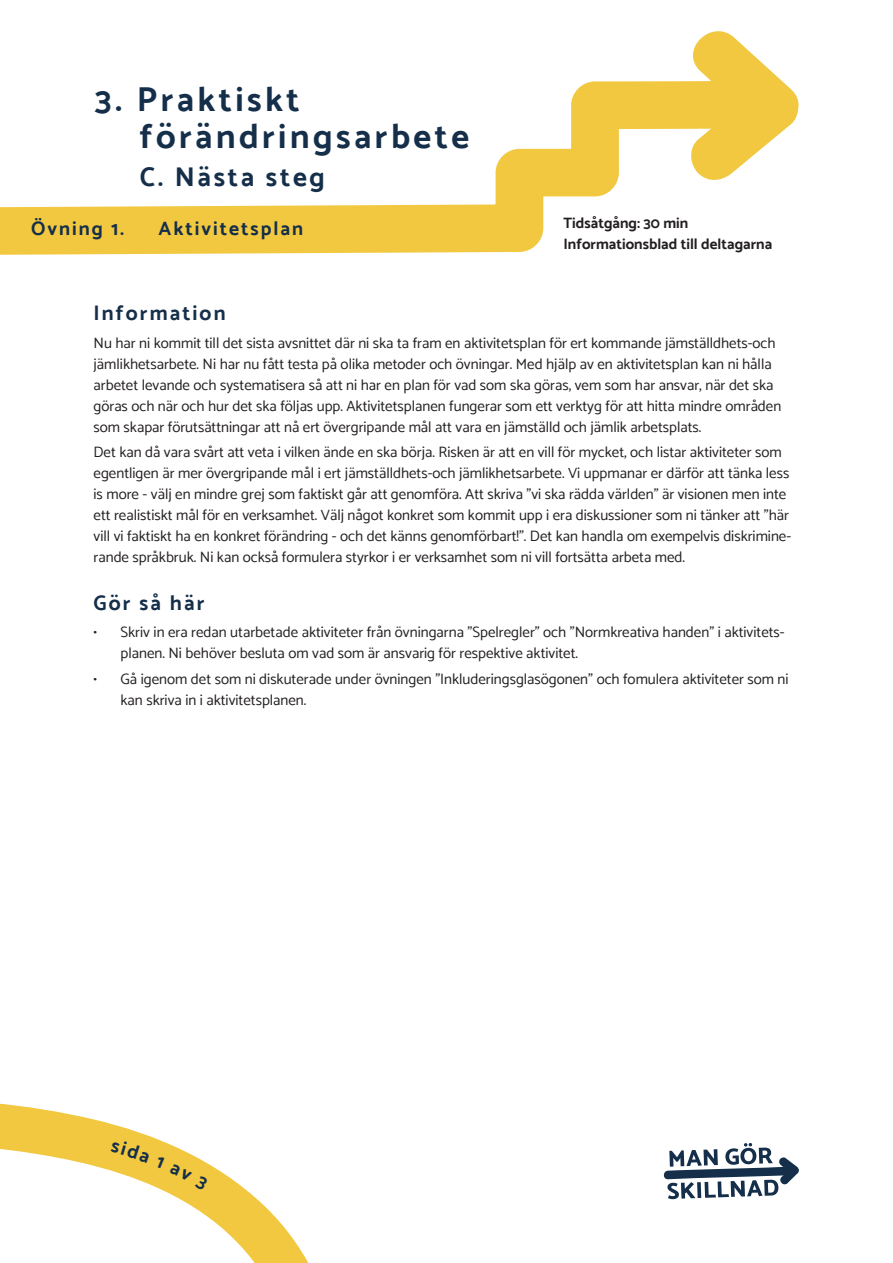
<style>
.page{position:relative;width:893px;height:1263px;background:#fff}
.page>*{position:absolute;margin:0;border:0;box-sizing:border-box;transform-origin:0 0}
.Störst{font:700 34.5px/37.5px "Catamaran";letter-spacing:.1em;color:#152f4a}
.Störst-2{font:700 27px "Catamaran";letter-spacing:.1em;color:#152f4a}
.mellan_rubrik{font:700 21px "Catamaran";letter-spacing:.1em;color:#152f4a}
.blå_på_gulpilen{font:700 19.5px "Catamaran";letter-spacing:.1em;color:#152f4a}
.bröd{font:15px/21px "Catamaran";color:#231f20}
.bröd-2{font:700 15px/21px "Catamaran";color:#231f20}
</style>
<div class="page">
<svg style="left:0;top:81px;width:678px;height:174px"></svg>
<svg style="left:678px;top:31px;width:121px;height:149px"></svg>
<svg style="left:663px;top:1143px;width:136px;height:56px"></svg>
<svg style="left:0;top:1103px;width:309px;height:160px"></svg>
<svg style="left:111px;top:1141px;width:98px;height:49px"></svg>
<p class="Störst" style="left:140px;top:80px;width:331px;text-indent:-45px">3. Praktiskt förändringsarbete</p>
<p class="Störst-2" style="left:140px;top:160px;width:187px">C. Nästa steg</p>
<p class="blå_på_gulpilen" style="left:31px;top:217px;width:95px">Övning 1.</p>
<p class="blå_på_gulpilen" style="left:159px;top:217px;width:146px">Aktivitetsplan</p>
<p class="bröd-2" style="left:563px;top:212px;width:210px">Tidsåtgång: 30 min<br>Informationsblad till deltagarna</p>
<p class="mellan_rubrik" style="left:94px;top:300px;width:134px">Information</p>
<p class="bröd" style="left:94px;top:332px;width:689px">Nu har ni kommit till det sista avsnittet där ni ska ta fram en aktivitetsplan för ert kommande jämställdhets-och jämlikhetsarbete. Ni har nu fått testa på olika metoder och övningar. Med hjälp av en aktivitetsplan kan ni hålla arbetet levande och systematisera så att ni har en plan för vad som ska göras, vem som har ansvar, när det ska göras och när och hur det ska följas upp. Aktivitetsplanen fungerar som ett verktyg för att hitta mindre områden som skapar förutsättningar att nå ert övergripande mål att vara en jämställd och jämlik arbetsplats.</p>
<p class="bröd" style="left:94px;top:441px;width:699px">Det kan då vara svårt att veta i vilken ände en ska börja. Risken är att en vill för mycket, och listar aktiviteter som egentligen är mer övergripande mål i ert jämställdhets-och jämlikhetsarbete. Vi uppmanar er därför att tänka less is more - välj en mindre grej som faktiskt går att genomföra. Att skriva ”vi ska rädda världen” är visionen men inte ett realistiskt mål för en verksamhet. Välj något konkret som kommit upp i era diskussioner som ni tänker att ”här vill vi faktiskt ha en konkret förändring - och det känns genomförbart!”. Det kan handla om exempelvis diskrimine&shy;rande språkbruk. Ni kan också formulera styrkor i er verksamhet som ni vill fortsätta arbeta med.</p>
<p class="mellan_rubrik" style="left:94px;top:590px;width:112px">Gör så här</p>
<p class="bröd" style="left:121px;top:622px;width:666px;text-indent:-27px">• Skriv in era redan utarbetade aktiviteter från övningarna ”Spelregler” och ”Normkreativa handen” i aktivitets&shy;planen. Ni behöver besluta om vad som är ansvarig för respektive aktivitet.</p>
<p class="bröd" style="left:121px;top:668px;width:670px;text-indent:-27px">• Gå igenom det som ni diskuterade under övningen ”Inkluderingsglasögonen” och fomulera aktiviteter som ni kan skriva in i aktivitetsplanen.</p>
</div>
